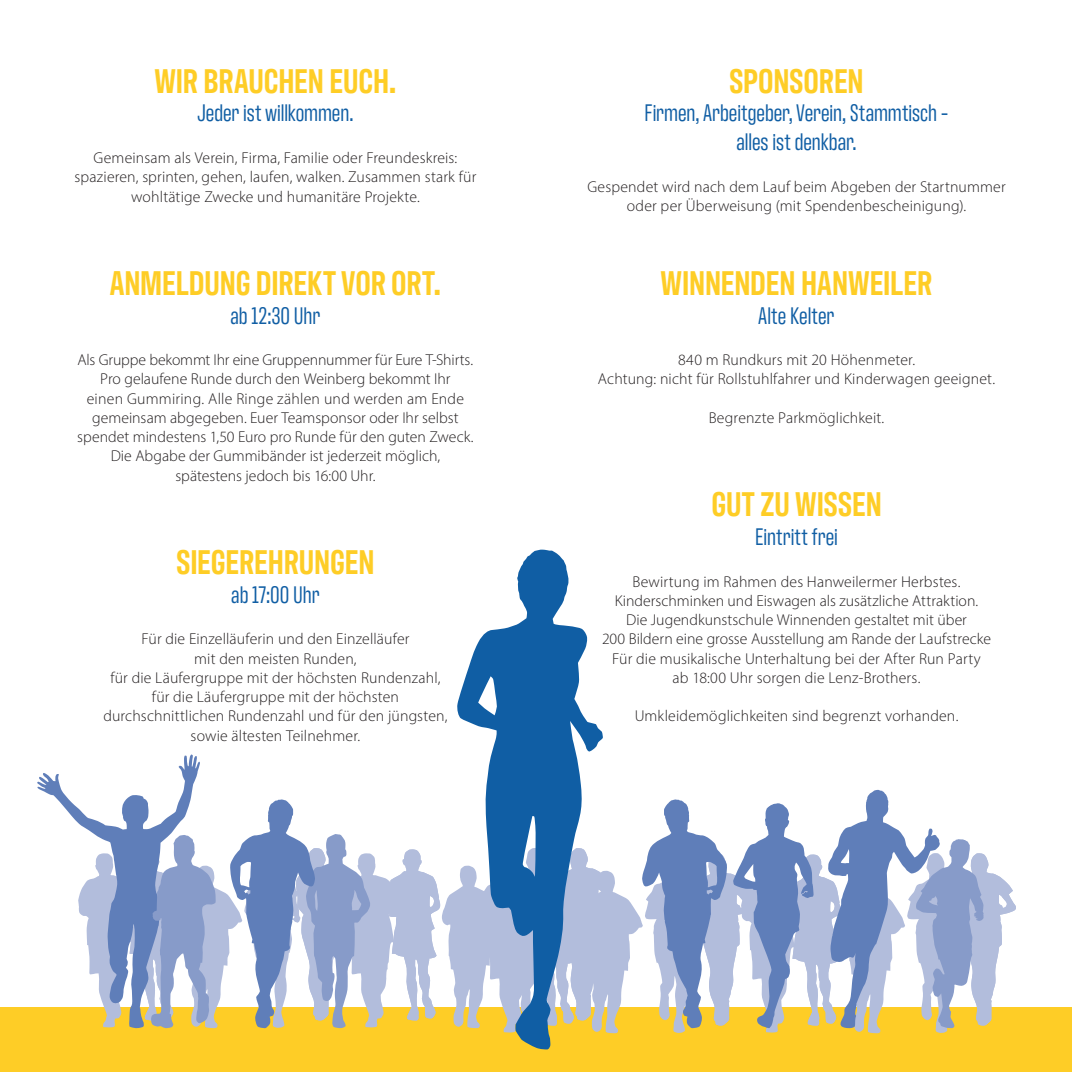
<style>
.page{position:relative;width:1072px;height:1072px;background:#fff}
.page>*{position:absolute;margin:0;border:0;box-sizing:border-box;transform-origin:0 0}
.t1{font:600 35px "Antarctican Headline";color:#fecd26}
.t2{font:24.5px/28.9px "Antarctican Headline";color:#105ea4;text-align:center}
.t3{font:300 15.75px/19.2px "Myriad Pro";letter-spacing:.01em;color:#231f20;text-align:center}
</style>
<div class="page">
<div style="left:0;top:1007px;width:1071px;height:64px;background:#fecd26"></div>
<svg style="left:37px;top:754px;width:979px;height:279px"></svg>
<svg style="left:456px;top:549px;width:147px;height:500px"></svg>
<h1 class="t1" style="left:155px;top:56px;width:243px">WIR BRAUCHEN EUCH.</h1>
<h2 class="t2" style="left:197px;top:97px;width:158px">Jeder ist willkommen.</h2>
<p class="t3" style="left:74px;top:148px;width:403px">Gemeinsam als Verein, Firma, Familie oder Freundeskreis: spazieren, sprinten, gehen, laufen, walken. Zusammen stark für wohltätige Zwecke und humanitäre Projekte.</p>
<h1 class="t1" style="left:110px;top:258px;width:332px">ANMELDUNG DIREKT VOR ORT.</h1>
<h2 class="t2" style="left:230px;top:299px;width:91px">ab 12:30 Uhr</h2>
<h1 class="t1" style="left:729px;top:56px;width:136px">SPONSOREN</h1>
<h2 class="t2" style="left:644px;top:97px;width:306px">Firmen, Arbeitgeber, Verein, Stammtisch - alles ist denkbar.</h2>
<p class="t3" style="left:587px;top:177px;width:420px">Gespendet wird nach dem Lauf beim Abgeben der Startnummer oder per Überweisung (mit Spendenbescheinigung).</p>
<h1 class="t1" style="left:661px;top:258px;width:273px">WINNENDEN HANWEILER</h1>
<h2 class="t2" style="left:758px;top:299px;width:77px">Alte Kelter</h2>
<p class="t3" style="left:77px;top:350px;width:398px">Als Gruppe bekommt Ihr eine Gruppennummer für Eure T-Shirts.<br>Pro gelaufene Runde durch den Weinberg bekommt Ihr<br>einen Gummiring. Alle Ringe zählen und werden am Ende gemeinsam abgegeben. Euer Teamsponsor oder Ihr selbst spendet mindestens 1,50 Euro pro Runde für den guten Zweck.<br>Die Abgabe der Gummibänder ist jederzeit möglich, spätestens jedoch bis 16:00 Uhr.</p>
<p class="t3" style="left:598px;top:350px;width:399px">840 m Rundkurs mit 20 Höhenmeter.<br>Achtung: nicht für Rollstuhlfahrer und Kinderwagen geeignet.</p>
<p class="t3" style="left:708px;top:408px;width:177px">Begrenzte Parkmöglichkeit.</p>
<h1 class="t1" style="left:176px;top:537px;width:199px">SIEGEREHRUNGEN</h1>
<h2 class="t2" style="left:231px;top:578px;width:90px">ab 17:00 Uhr</h2>
<p class="t3" style="left:103px;top:629px;width:345px">Für die Einzelläuferin und den Einzelläufer<br>mit den meisten Runden,<br>für die Läufergruppe mit der höchsten Rundenzahl, für die Läufergruppe mit der höchsten durchschnittlichen Rundenzahl und für den jüngsten, sowie ältesten Teilnehmer.</p>
<h1 class="t1" style="left:711px;top:479px;width:172px">GUT ZU WISSEN</h1>
<h2 class="t2" style="left:755px;top:521px;width:84px">Eintritt frei</h2>
<p class="t3" style="left:602px;top:571px;width:390px">Bewirtung im Rahmen des Hanweilermer Herbstes.<br>Kinderschminken und Eiswagen als zusätzliche Attraktion.<br>Die Jugendkunstschule Winnenden gestaltet mit über<br>200 Bildern eine grosse Ausstellung am Rande der Laufstrecke Für die musikalische Unterhaltung bei der After Run Party<br>ab 18:00 Uhr sorgen die Lenz-Brothers.</p>
<p class="t3" style="left:634px;top:706px;width:325px">Umkleidemöglichkeiten sind begrenzt vorhanden.</p>
</div>
